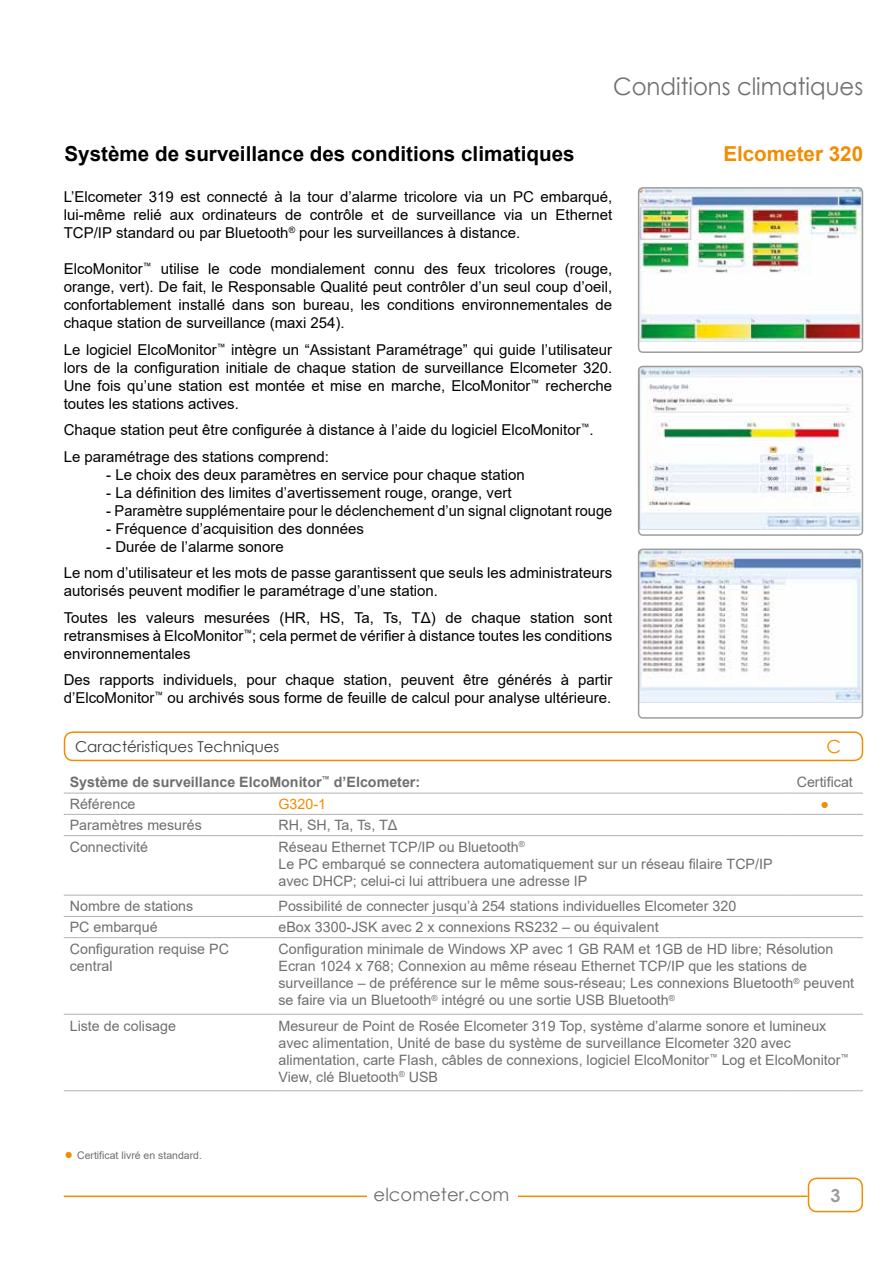
<style>
.page{position:relative;width:893px;height:1263px;background:#fff}
.page>*{position:absolute;margin:0;border:0;box-sizing:border-box;transform-origin:0 0}
.t1{font:24px "Century Gothic";color:#706f6f;scale:.95 1}
.t2{font:700 20.7px "Arial";color:#000}
.t3{font:700 20.7px "Arial";color:#f28c00}
.t4{font:18px "Century Gothic";color:#706f6f}
.t5{font:700 18px "Century Gothic";color:#9d9d9c}
.t6{font:18px "Century Gothic";color:#f28c00}
.t7{font:15px/18px "Arial";color:#000}
.t8{font:15px "Century Gothic";color:#3c3c3b}
.t9{font:14.25px/17.1px "Arial";color:#706f6f}
.t10{font:700 14.25px "Arial";color:#706f6f}
.t11{font:14.25px "Arial";color:#f28c00}
.t12{font:10.5px "Arial";color:#706f6f}
.s1{font-size:14.25px;color:#f28c00}
</style>
<div class="page">
<div style="left:808px;top:1177px;width:55px;height:35px;border:2px solid #f28c00;border-radius:9px"></div>
<hr style="left:64px;top:1195px;width:743px;height:2px;background:#f28c00">
<div style="left:367px;top:1177px;width:150px;height:48px;background:#fff"></div>
<div style="left:64px;top:731px;width:799px;height:30px;border:2px solid #f28c00;border-radius:9px"></div>
<hr style="left:64px;top:793px;width:209px;height:1px;background:#b3b2b2">
<hr style="left:273px;top:793px;width:514px;height:1px;background:#b3b2b2">
<hr style="left:787px;top:793px;width:76px;height:1px;background:#b3b2b2">
<hr style="left:64px;top:814px;width:209px;height:1px;background:#b3b2b2">
<hr style="left:273px;top:814px;width:514px;height:1px;background:#b3b2b2">
<hr style="left:787px;top:814px;width:76px;height:1px;background:#b3b2b2">
<hr style="left:64px;top:835px;width:209px;height:1px;background:#b3b2b2">
<hr style="left:273px;top:835px;width:514px;height:1px;background:#b3b2b2">
<hr style="left:787px;top:835px;width:76px;height:1px;background:#b3b2b2">
<hr style="left:64px;top:895px;width:209px;height:1px;background:#b3b2b2">
<hr style="left:273px;top:895px;width:514px;height:1px;background:#b3b2b2">
<hr style="left:787px;top:895px;width:76px;height:1px;background:#b3b2b2">
<hr style="left:64px;top:916px;width:209px;height:1px;background:#b3b2b2">
<hr style="left:273px;top:916px;width:514px;height:1px;background:#b3b2b2">
<hr style="left:787px;top:916px;width:76px;height:1px;background:#b3b2b2">
<hr style="left:64px;top:937px;width:209px;height:1px;background:#b3b2b2">
<hr style="left:273px;top:937px;width:514px;height:1px;background:#b3b2b2">
<hr style="left:787px;top:937px;width:76px;height:1px;background:#b3b2b2">
<hr style="left:64px;top:1014px;width:209px;height:1px;background:#b3b2b2">
<hr style="left:273px;top:1014px;width:514px;height:1px;background:#b3b2b2">
<hr style="left:787px;top:1014px;width:76px;height:1px;background:#b3b2b2">
<hr style="left:64px;top:1090px;width:209px;height:1px;background:#b3b2b2">
<hr style="left:273px;top:1090px;width:514px;height:1px;background:#b3b2b2">
<hr style="left:787px;top:1090px;width:76px;height:1px;background:#b3b2b2">
<img style="left:641px;top:190px;width:219px;height:152px">
<div style="left:638px;top:187px;width:225px;height:166px;border:2px solid #9d9d9c;border-radius:4px"></div>
<img style="left:641px;top:369px;width:219px;height:161px">
<div style="left:638px;top:366px;width:225px;height:170px;border:2px solid #9d9d9c;border-radius:4px"></div>
<img style="left:639px;top:549px;width:223px;height:154px">
<div style="left:638px;top:549px;width:225px;height:170px;border:2px solid #9d9d9c;border-radius:4px"></div>
<h2 class="t2" style="left:65px;top:139px;width:512px">Système de surveillance des conditions climatiques</h2>
<h1 class="t1" style="left:613px;top:70px;width:265px">Conditions climatiques</h1>
<h2 class="t3" style="left:723px;top:139px;width:141px">Elcometer 320</h2>
<p class="t7" style="left:64px;top:188px;width:550px;text-align:justify">L’Elcometer 319 est connecté à la tour d’alarme tricolore via un PC embarqué, lui-même relié aux ordinateurs de contrôle et de surveillance via un Ethernet TCP/IP standard ou par Bluetooth<sup>®</sup> pour les surveillances à distance.</p>
<p class="t7" style="left:64px;top:260px;width:550px;text-align:justify">ElcoMonitor<sup>™</sup> utilise le code mondialement connu des feux tricolores (rouge, orange, vert). De fait, le Responsable Qualité peut contrôler d’un seul coup d’oeil, confortablement installé dans son bureau, les conditions environnementales de chaque station de surveillance (maxi 254).</p>
<p class="t7" style="left:64px;top:340px;width:550px;text-align:justify">Le logiciel ElcoMonitor<sup>™</sup> intègre un “Assistant Paramétrage” qui guide l’utilisateur lors de la configuration initiale de chaque station de surveillance Elcometer 320.<br>Une fois qu’une station est montée et mise en marche, ElcoMonitor<sup>™</sup> recherche toutes les stations actives.</p>
<p class="t7" style="left:64px;top:417px;width:531px;line-height:26.5px">Chaque station peut être configurée à distance à l’aide du logiciel ElcoMonitor<sup>™</sup>.<br>Le paramétrage des stations comprend:</p>
<p class="t7" style="left:106px;top:465px;width:420px">- Le choix des deux paramètres en service pour chaque station</p>
<p class="t7" style="left:106px;top:483px;width:407px">- La définition des limites d’avertissement rouge, orange, vert</p>
<p class="t7" style="left:106px;top:501px;width:507px">- Paramètre supplémentaire pour le déclenchement d’un signal clignotant rouge</p>
<p class="t7" style="left:106px;top:519px;width:259px">- Fréquence d’acquisition des données</p>
<p class="t7" style="left:64px;top:533px;width:550px;line-height:26.5px;text-indent:43px">- Durée de l’alarme sonore<br>Le nom d’utilisateur et les mots de passe garantissent que seuls les administrateurs</p>
<p class="t7" style="left:64px;top:578px;width:550px;line-height:26.5px">autorisés peuvent modifier le paramétrage d’une station.<br>Toutes les valeurs mesurées (HR, HS, Ta, Ts, TΔ) de chaque station sont</p>
<p class="t7" style="left:64px;top:626px;width:550px">retransmises à ElcoMonitor<sup>™</sup>; cela permet de vérifier à distance toutes les conditions environnementales</p>
<p class="t7" style="left:64px;top:671px;width:550px">Des rapports individuels, pour chaque station, peuvent être générés à partir d’ElcoMonitor<sup>™</sup> ou archivés sous forme de feuille de calcul pour analyse ultérieure.</p>
<p class="t6" style="left:826px;top:734px;width:16px">C</p>
<p class="t8" style="left:75px;top:736px;width:206px">Caractéristiques Techniques</p>
<p class="t10" style="left:70px;top:772px;width:352px">Système de surveillance ElcoMonitor<sup>™</sup> d’Elcometer:</p>
<p class="t9" style="left:797px;top:773px;width:58px">Certificat</p>
<p class="t9" style="left:70px;top:795px;width:67px">Référence</p>
<p class="t11" style="left:278px;top:794px;width:49px">G320-1</p>
<p class="t11" style="left:820px;top:794px;width:10px">●</p>
<p class="t9" style="left:70px;top:816px;width:134px">Paramètres mesurés</p>
<p class="t9" style="left:278px;top:816px;width:120px">RH, SH, Ta, Ts, TΔ</p>
<p class="t9" style="left:70px;top:838px;width:80px">Connectivité</p>
<p class="t9" style="left:278px;top:838px;width:496px">Réseau Ethernet TCP/IP ou Bluetooth<sup>®<br></sup>Le PC embarqué se connectera automatiquement sur un réseau filaire TCP/IP avec DHCP; celui-ci lui attribuera une adresse IP</p>
<p class="t9" style="left:70px;top:897px;width:125px">Nombre de stations</p>
<p class="t9" style="left:279px;top:897px;width:459px">Possibilité de connecter jusqu’à 254 stations individuelles Elcometer 320</p>
<p class="t9" style="left:70px;top:918px;width:89px">PC embarqué</p>
<p class="t9" style="left:279px;top:918px;width:382px">eBox 3300-JSK avec 2 x connexions RS232 – ou équivalent</p>
<p class="t9" style="left:70px;top:940px;width:161px">Configuration requise PC central</p>
<p class="t9" style="left:278px;top:940px;width:577px">Configuration minimale de Windows XP avec 1 GB RAM et 1GB de HD libre; Résolution Ecran 1024 x 768; Connexion au même réseau Ethernet TCP/IP que les stations de surveillance – de préférence sur le même sous-réseau; Les connexions Bluetooth<sup>®</sup> peuvent se faire via un Bluetooth<sup>®</sup> intégré ou une sortie USB Bluetooth<sup>®</sup></p>
<p class="t9" style="left:70px;top:1017px;width:108px">Liste de colisage</p>
<p class="t9" style="left:278px;top:1017px;width:572px">Mesureur de Point de Rosée Elcometer 319 Top, système d’alarme sonore et lumineux avec alimentation, Unité de base du système de surveillance Elcometer 320 avec alimentation, carte Flash, câbles de connexions, logiciel ElcoMonitor<sup>™</sup> Log et ElcoMonitor<sup>™ </sup>View, clé Bluetooth<sup>®</sup> USB</p>
<p class="t12" style="left:65px;top:1147px;width:139px"><span class="s1">●</span> Certificat livré en standard.</p>
<p class="t4" style="left:374px;top:1181px;width:137px">elcometer.com</p>
<p class="t5" style="left:830px;top:1181px;width:12px">3</p>
</div>
